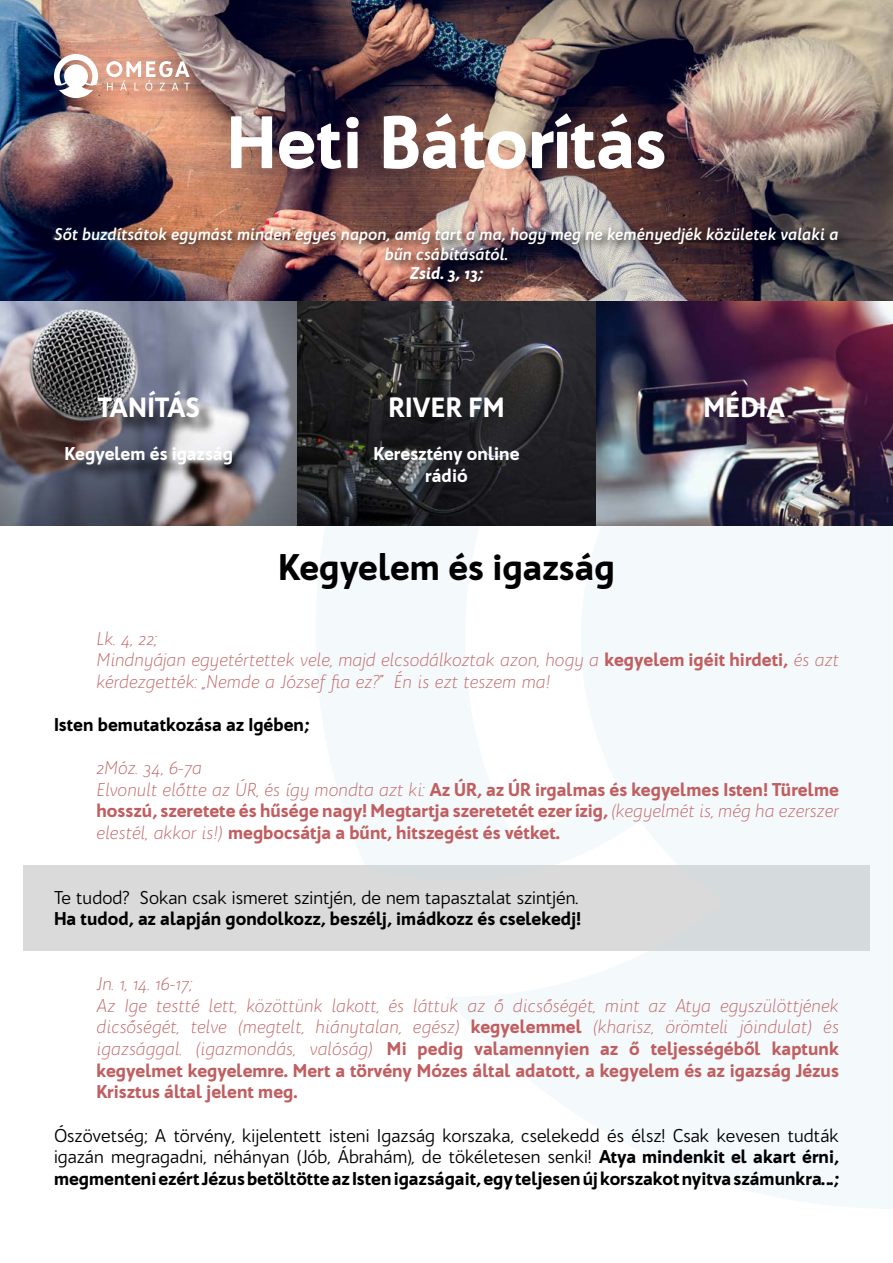
<style>
.page{position:relative;width:893px;height:1263px;background:#fff}
.page>*{position:absolute;margin:0;border:0;box-sizing:border-box;transform-origin:0 0}
.t1{font:900 72px "Bw Quinta Pro";color:#fff}
.t2{font:900 36px "Bw Quinta Pro";color:#000}
.t3{font:900 27px "Bw Quinta Pro";letter-spacing:.01em;color:#fff}
.t4{font:italic 300 18px/21.6px "Bw Quinta Pro";color:#c05e60}
.t5{font:18px/21.6px "Bw Quinta Pro";color:#000;text-align:justify}
.t6{font:900 18px/21.6px "Bw Quinta Pro";color:#c05e60}
.t7{font:900 18px "Bw Quinta Pro";color:#000}
.t8{font:900 18px/21.6px "Bw Quinta Pro";color:#fff;text-align:center}
.t9{font:italic 700 16.5px/19.8px "Bw Quinta Pro";color:#fff;text-align:center}
.t10{font:italic 900 16.5px "Bw Quinta Pro";color:#fff}
.s1{font-weight:900;font-style:normal}
.s2{font-weight:300;font-style:italic}
.s3{font-weight:900}
</style>
<div class="page">
<div style="left:23px;top:865px;width:846px;height:85px;background:#dadada"></div>
<svg style="left:315px;top:525px;width:578px;height:684px;fill:#f4f9fb"></svg>
<img style="left:0;top:0;width:893px;height:525px">
<svg style="left:106px;top:61px;width:84px;height:30px"></svg>
<svg style="left:54px;top:54px;width:44px;height:44px"></svg>
<div style="left:52px;top:224px;width:798px;height:71px;background:#000;opacity:.75"></div>
<div style="left:68px;top:394px;width:182px;height:89px;background:#000;opacity:.75"></div>
<h1 class="t1" style="left:226px;top:96px;width:442px">Heti Bátorítás</h1>
<p class="t9" style="left:54px;top:224px;width:786px">Sőt buzdítsátok egymást minden egyes napon, amíg tart a ma, hogy meg ne keményedjék közületek valaki a bűn csábításától.</p>
<p class="t10" style="left:410px;top:263px;width:75px">Zsid. 3, 13;</p>
<h3 class="t3" style="left:98px;top:390px;width:104px">TANÍTÁS</h3>
<h3 class="t3" style="left:704px;top:390px;width:83px">MÉDIA</h3>
<p class="t8" style="left:65px;top:443px;width:170px">Kegyelem és igazság</p>
<h3 class="t3" style="left:388px;top:390px;width:118px">RIVER FM</h3>
<p class="t8" style="left:373px;top:443px;width:148px">Keresztény online rádió</p>
<h2 class="t2" style="left:278px;top:544px;width:338px">Kegyelem és igazság</h2>
<p class="t4" style="left:97px;top:627px;width:744px">Lk. 4, 22;<br>Mindnyájan egyetértettek vele, majd elcsodálkoztak azon, hogy a <span class="s1">kegyelem igéit hirdeti,</span> és azt kérdezgették: „Nemde a József fia ez?” Én is ezt teszem ma!</p>
<p class="t7" style="left:54px;top:713px;width:257px">Isten bemutatkozása az Igében;</p>
<p class="t6" style="left:97px;top:757px;width:744px"><span class="s2">2Móz. 34, 6-7a<br>Elvonult előtte az ÚR, és így mondta azt ki:</span> Az ÚR, az ÚR irgalmas és kegyelmes Isten! Türelme hosszú, szeretete és hűsége nagy! Megtartja szeretetét ezer ízig, <span class="s2">(kegyelmét is, még ha ezerszer elestél, akkor is!)</span> megbocsátja a bűnt, hitszegést és vétket.</p>
<p class="t5" style="left:54px;top:886px;width:526px">Te tudod? Sokan csak ismeret szintjén, de nem tapasztalat szintjén.</p>
<p class="t7" style="left:54px;top:907px;width:529px">Ha tudod, az alapján gondolkozz, beszélj, imádkozz és cselekedj!</p>
<p class="t4" style="left:97px;top:973px;width:744px">Jn. 1, 14. 16-17;<br>Az Ige testté lett, közöttünk lakott, és láttuk az ő dicsőségét, mint az Atya egyszülöttjének dicsőségét, telve (megtelt, hiánytalan, egész) <span class="s1">kegyelemmel</span> (kharisz, örömteli jóindulat) és igazsággal. (igazmondás, valóság) <span class="s1">Mi pedig valamennyien az ő teljességéből kaptunk kegyelmet kegyelemre. Mert a törvény Mózes által adatott, a kegyelem és az igazság Jézus Krisztus által jelent meg.</span></p>
<p class="t5" style="left:54px;top:1124px;width:786px">Ószövetség; A törvény, kijelentett isteni Igazság korszaka, cselekedd és élsz! Csak kevesen tudták igazán megragadni, néhányan (Jób, Ábrahám), de tökéletesen senki! <span class="s3">Atya mindenkit el akart érni, megmenteni ezért Jézus betöltötte az Isten igazságait, egy teljesen új korszakot nyitva számunkra…;</span></p>
</div>
